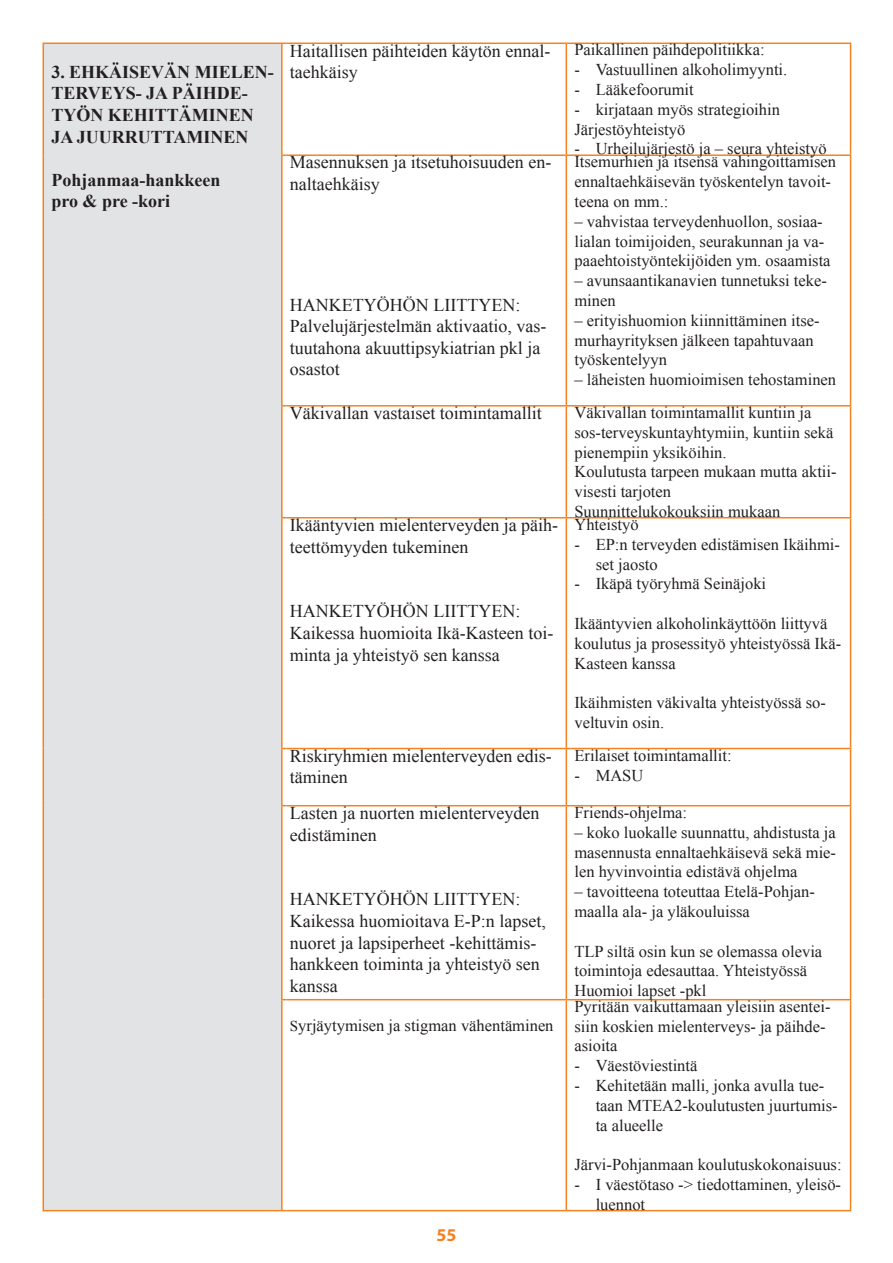
<style>
.page{position:relative;width:893px;height:1263px;background:#fff}
.page>*{position:absolute;margin:0;border:0;box-sizing:border-box;transform-origin:0 0}
.t1{font:18px/21.6px "Times New Roman";color:#231f20}
.t2{font:700 18px/21.6px "Times New Roman";color:#231f20}
.t3{font:700 18px "Myriad Pro";color:#f58220}
.t4{font:16.5px/19.8px "Times New Roman";color:#231f20}
.s1{font-size:15px}
</style>
<div class="page">
<div style="left:43px;top:43px;width:239px;height:1168px;background:#e2e3e4"></div>
<hr style="left:43px;top:43px;width:239px;height:1px;background:#f58220">
<hr style="left:43px;top:44px;width:1px;height:111px;background:#f58220">
<hr style="left:43px;top:155px;width:1px;height:251px;background:#f58220">
<hr style="left:43px;top:406px;width:1px;height:112px;background:#f58220">
<hr style="left:43px;top:518px;width:1px;height:230px;background:#f58220">
<hr style="left:43px;top:748px;width:1px;height:58px;background:#f58220">
<hr style="left:43px;top:806px;width:1px;height:194px;background:#f58220">
<hr style="left:43px;top:1000px;width:1px;height:210px;background:#f58220">
<hr style="left:281px;top:44px;width:2px;height:110px;background:#f58220">
<hr style="left:286px;top:43px;width:280px;height:1px;background:#f58220">
<hr style="left:566px;top:43px;width:285px;height:1px;background:#f58220">
<hr style="left:566px;top:44px;width:1px;height:110px;background:#f58220">
<hr style="left:850px;top:44px;width:1px;height:110px;background:#f58220">
<hr style="left:281px;top:156px;width:2px;height:249px;background:#f58220">
<hr style="left:286px;top:154px;width:280px;height:2px;background:#f58220">
<hr style="left:566px;top:154px;width:285px;height:2px;background:#f58220">
<hr style="left:566px;top:156px;width:1px;height:249px;background:#f58220">
<hr style="left:850px;top:156px;width:1px;height:249px;background:#f58220">
<hr style="left:281px;top:407px;width:2px;height:110px;background:#f58220">
<hr style="left:286px;top:405px;width:280px;height:2px;background:#f58220">
<hr style="left:566px;top:405px;width:285px;height:2px;background:#f58220">
<hr style="left:566px;top:407px;width:1px;height:110px;background:#f58220">
<hr style="left:850px;top:407px;width:1px;height:110px;background:#f58220">
<hr style="left:281px;top:518px;width:2px;height:230px;background:#f58220">
<hr style="left:286px;top:517px;width:280px;height:1px;background:#f58220">
<hr style="left:566px;top:517px;width:285px;height:1px;background:#f58220">
<hr style="left:566px;top:518px;width:1px;height:230px;background:#f58220">
<hr style="left:850px;top:518px;width:1px;height:230px;background:#f58220">
<hr style="left:281px;top:749px;width:2px;height:56px;background:#f58220">
<hr style="left:286px;top:748px;width:280px;height:1px;background:#f58220">
<hr style="left:566px;top:748px;width:285px;height:1px;background:#f58220">
<hr style="left:566px;top:749px;width:1px;height:56px;background:#f58220">
<hr style="left:850px;top:749px;width:1px;height:56px;background:#f58220">
<hr style="left:281px;top:806px;width:2px;height:193px;background:#f58220">
<hr style="left:286px;top:805px;width:280px;height:1px;background:#f58220">
<hr style="left:566px;top:805px;width:285px;height:1px;background:#f58220">
<hr style="left:566px;top:806px;width:1px;height:193px;background:#f58220">
<hr style="left:850px;top:806px;width:1px;height:193px;background:#f58220">
<hr style="left:281px;top:1000px;width:2px;height:210px;background:#f58220">
<hr style="left:286px;top:999px;width:280px;height:1px;background:#f58220">
<hr style="left:566px;top:999px;width:285px;height:1px;background:#f58220">
<hr style="left:566px;top:1000px;width:1px;height:210px;background:#f58220">
<hr style="left:850px;top:1000px;width:1px;height:210px;background:#f58220">
<hr style="left:43px;top:1210px;width:239px;height:1px;background:#f58220">
<hr style="left:286px;top:1210px;width:280px;height:1px;background:#f58220">
<hr style="left:566px;top:1210px;width:285px;height:1px;background:#f58220">
<p class="t2" style="left:51px;top:61px;width:224px">3. EHKÄISEVÄN MIELEN-<br>TERVEYS- JA PÄIHDE-<br>TYÖN KEHITTÄMINEN<br>JA JUURRUTTAMINEN</p>
<p class="t2" style="left:51px;top:169px;width:171px">Pohjanmaa-hankkeen pro &amp; pre -kori</p>
<p class="t1" style="left:290px;top:39px;width:262px">Haitallisen päihteiden käytön ennal&shy;taehkäisy</p>
<p class="t4" style="left:574px;top:40px;width:192px">Paikallinen päihdepolitiikka:</p>
<p class="t4" style="left:574px;top:60px;width:214px">- Vastuullinen alkoholimyynti.</p>
<p class="t4" style="left:574px;top:79px;width:121px">- Lääkefoorumit</p>
<p class="t4" style="left:574px;top:99px;width:207px">- kirjataan myös strategioihin<br>Järjestöyhteistyö</p>
<p class="t4" style="left:574px;top:139px;width:254px">- Urheilujärjestö ja – seura yhteistyö</p>
<p class="t1" style="left:290px;top:151px;width:263px">Masennuksen ja itsetuhoisuuden en&shy;naltaehkäisy</p>
<p class="t4" style="left:574px;top:152px;width:263px">Itsemurhien ja itsensä vahingoittamisen ennaltaehkäisevän työskentelyn tavoit&shy;teena on mm.:</p>
<p class="t4" style="left:574px;top:211px;width:258px">– vahvistaa terveydenhuollon, sosiaa&shy;lialan toimijoiden, seurakunnan ja va&shy;paaehtoistyöntekijöiden ym. osaamista</p>
<p class="t4" style="left:574px;top:271px;width:254px">– avunsaantikanavien tunnetuksi teke&shy;minen</p>
<p class="t4" style="left:574px;top:310px;width:247px">– erityishuomion kiinnittäminen itse&shy;murhayrityksen jälkeen tapahtuvaan työskentelyyn</p>
<p class="t4" style="left:574px;top:370px;width:263px">– läheisten huomioimisen tehostaminen</p>
<p class="t1" style="left:290px;top:294px;width:258px">HANKETYÖHÖN LIITTYEN:<br>Palvelujärjestelmän aktivaatio, vas&shy;tuutahona akuuttipsykiatrian pkl ja osastot</p>
<p class="t1" style="left:290px;top:402px;width:254px">Väkivallan vastaiset toimintamallit</p>
<p class="t4" style="left:574px;top:402px;width:264px">Väkivallan toimintamallit kuntiin ja sos-terveyskuntayhtymiin, kuntiin sekä pienempiin yksiköihin.<br>Koulutusta tarpeen mukaan mutta aktii&shy;visesti tarjoten<br>Suunnittelukokouksiin mukaan</p>
<p class="t1" style="left:290px;top:514px;width:270px">Ikääntyvien mielenterveyden ja päih&shy;teettömyyden tukeminen</p>
<p class="t4" style="left:574px;top:514px;width:66px">Yhteistyö</p>
<p class="t4" style="left:596px;top:534px;width:246px;text-indent:-21px">- EP:n terveyden edistämisen Ikäihmi&shy;set jaosto</p>
<p class="t4" style="left:574px;top:574px;width:193px">- Ikäpä työryhmä Seinäjoki</p>
<p class="t4" style="left:574px;top:613px;width:268px">Ikääntyvien alkoholinkäyttöön liittyvä koulutus ja prosessityö yhteistyössä Ikä-<br>Kasteen kanssa</p>
<p class="t4" style="left:574px;top:692px;width:253px">Ikäihmisten väkivalta yhteistyössä so&shy;veltuvin osin.</p>
<p class="t1" style="left:290px;top:600px;width:265px">HANKETYÖHÖN LIITTYEN:<br>Kaikessa huomioita Ikä-Kasteen toi&shy;minta ja yhteistyö sen kanssa</p>
<p class="t1" style="left:290px;top:745px;width:263px">Riskiryhmien mielenterveyden edis&shy;täminen</p>
<p class="t4" style="left:574px;top:745px;width:159px">Erilaiset toimintamallit:</p>
<p class="t4" style="left:574px;top:765px;width:70px">- MASU</p>
<p class="t1" style="left:290px;top:802px;width:251px">Lasten ja nuorten mielenterveyden edistäminen</p>
<p class="t1" style="left:290px;top:888px;width:257px">HANKETYÖHÖN LIITTYEN:<br>Kaikessa huomioitava E-P:n lapset, nuoret ja lapsiperheet -kehittämis&shy;hankkeen toiminta ja yhteistyö sen kanssa</p>
<p class="t4" style="left:290px;top:1015px;width:265px"><span class="s1">S</span>yrjäytymisen ja stigman vähentäminen</p>
<p class="t3" style="left:436px;top:1223px;width:21px">55</p>
<p class="t4" style="left:574px;top:802px;width:114px">Friends-ohjelma:</p>
<p class="t4" style="left:574px;top:822px;width:263px;text-align:justify">– koko luokalle suunnattu, ahdistusta ja masennusta ennaltaehkäisevä sekä mie&shy;len hyvinvointia edistävä ohjelma</p>
<p class="t4" style="left:574px;top:881px;width:242px">– tavoitteena toteuttaa Etelä-Pohjan&shy;maalla ala- ja yläkouluissa</p>
<p class="t4" style="left:574px;top:941px;width:249px">TLP siltä osin kun se olemassa olevia toimintoja edesauttaa. Yhteistyössä<br>Huomioi lapset -pkl</p>
<p class="t4" style="left:574px;top:996px;width:258px">Pyritään vaikuttamaan yleisiin asentei&shy;siin koskien mielenterveys- ja päihde&shy;asioita</p>
<p class="t4" style="left:574px;top:1055px;width:125px">- Väestöviestintä</p>
<p class="t4" style="left:596px;top:1075px;width:243px;text-indent:-21px">- Kehitetään malli, jonka avulla tue&shy;taan MTEA2-koulutusten juurtumis&shy;ta alueelle</p>
<p class="t4" style="left:574px;top:1154px;width:269px">Järvi-Pohjanmaan koulutuskokonaisuus:</p>
<p class="t4" style="left:596px;top:1174px;width:247px;text-indent:-21px">- I väestötaso -&gt; tiedottaminen, yleisö&shy;luennot</p>
</div>
